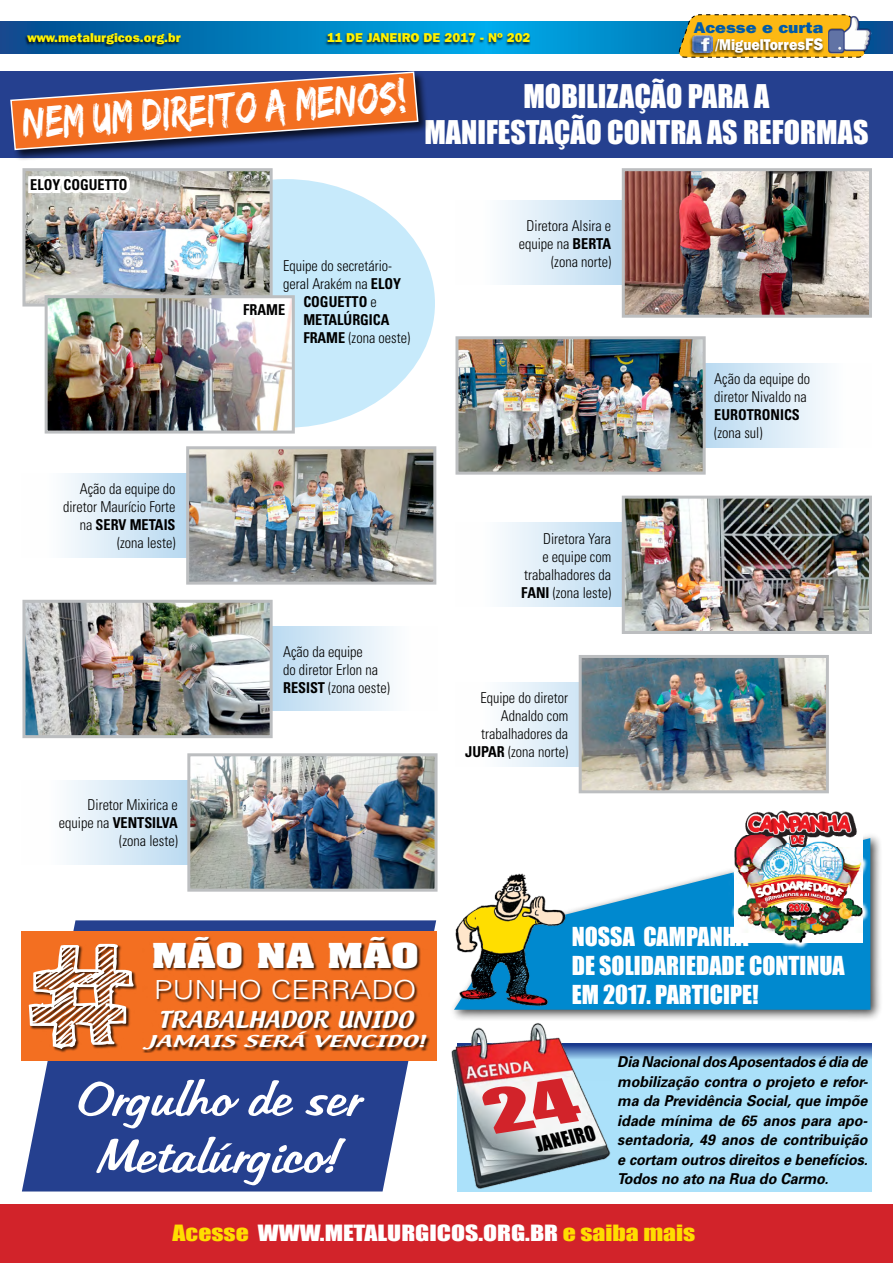
<style>
.page{position:relative;width:893px;height:1263px;background:#fff}
.page>*{position:absolute;margin:0;border:0;box-sizing:border-box;transform-origin:0 0}
.t1{font:italic 47.4px/56.8px "Tabitha";color:#fff;text-align:center;scale:1.09 1}
.t2{font:39.15px "Edo";color:#fff;scale:.78 1}
.t3{font:30px "Impact";color:#fff}
.t4{font:700 29.25px "Aachen";color:#fff;scale:1.32 1}
.t5{font:300 26.25px "Univers";color:#fff;scale:1.17 1}
.t6{font:24px/28.8px "Impact";color:#fff}
.t7{font:20.55px "Impact";color:#fff;scale:1.25 1}
.t8{font:20.25px "Textile";color:#fff;scale:1.17 1}
.t9{font:19.65px "Impact";color:#000}
.t10{font:800 15.45px/17.4px "Franklin Gothic IT Cby BT";color:#fff;text-align:right;scale:.88 1}
.t11{font:300 condensed 15px/18px "Univers";color:#000;text-align:right;scale:.95 1}
.t12{font:italic 700 15px/19.5px "Univers";color:#000;text-align:justify;scale:.95 1}
.t13{font:700 condensed 15px "Univers";color:#000;scale:.95 1}
.t14{font:14.25px "Textile";color:#fff;scale:1.66 1}
.t15{font:800 12.75px "Franklin Gothic IT Cby BT";color:#fff200}
.s1{color:#005baa}
.s2{font-size:16.65px}
.s3{font-weight:700}
.s4{font-weight:300}
.s5{color:#fd0}
</style>
<div class="page">
<svg style="left:65px;top:473px;width:121px;height:85px;background:#d5e8f6"></svg>
<img style="left:190px;top:450px;width:242px;height:131px">
<div style="left:186px;top:446px;width:250px;height:139px;border:3px solid #bcbec0"></div>
<svg style="left:502px;top:200px;width:120px;height:85px;background:#d7e9f6"></svg>
<svg style="left:706px;top:363px;width:121px;height:85px;background:#d7e9f6"></svg>
<svg style="left:67px;top:780px;width:120px;height:85px;background:#d8eaf6"></svg>
<svg style="left:502px;top:522px;width:120px;height:85px;background:#d7e9f6"></svg>
<svg style="left:502px;top:682px;width:77px;height:84px;fill:#e2eff9"></svg>
<svg style="left:0;top:22px;width:893px;height:31px;background:#017fbf"></svg>
<div style="left:24px;top:33px;width:157px;height:14px;background:#000;opacity:.75"></div>
<div style="left:324px;top:32px;width:206px;height:13px;background:#000;opacity:.75"></div>
<svg style="left:677px;top:14px;width:187px;height:44px;background:#e5b32d"></svg>
<div style="left:711px;top:38px;width:112px;height:19px;background:#000;opacity:.75"></div>
<div style="left:689px;top:35px;width:24px;height:22px;background:#000;opacity:.75"></div>
<img style="left:693px;top:36px;width:20px;height:17px">
<img style="left:827px;top:16px;width:45px;height:38px">
<div style="left:449px;top:833px;width:434px;height:189px;background:#000;opacity:.75"></div>
<svg style="left:454px;top:838px;width:416px;height:172px;fill:#0089cf"></svg>
<img style="left:450px;top:871px;width:116px;height:137px">
<svg style="left:728px;top:810px;width:141px;height:138px;fill:#0289cf"></svg>
<img style="left:734px;top:811px;width:128px;height:131px">
<div style="left:457px;top:1043px;width:415px;height:148px;background:#abe1fa"></div>
<svg style="left:617px;top:1043px;width:255px;height:16px;background:#547eb9"></svg>
<img style="left:460px;top:1017px;width:157px;height:172px">
<div style="left:0;top:71px;width:893px;height:86px;background:#25408f"></div>
<div style="left:9px;top:70px;width:421px;height:92px;background:#000;opacity:.75"></div>
<svg style="left:9px;top:71px;width:410px;height:80px"></svg>
<div style="left:136px;top:179px;width:299px;height:249px;background:#c7eafb;border-radius:50%"></div>
<img style="left:191px;top:757px;width:243px;height:131px">
<div style="left:187px;top:753px;width:251px;height:139px;border:3px solid #bcbec0"></div>
<img style="left:626px;top:172px;width:242px;height:142px">
<div style="left:622px;top:168px;width:250px;height:150px;border:3px solid #bcbec0"></div>
<img style="left:459px;top:340px;width:243px;height:131px">
<div style="left:455px;top:336px;width:251px;height:139px;border:3px solid #bcbec0"></div>
<img style="left:626px;top:500px;width:242px;height:130px">
<div style="left:622px;top:496px;width:250px;height:138px;border:3px solid #bcbec0"></div>
<img style="left:583px;top:659px;width:242px;height:130px">
<div style="left:579px;top:655px;width:250px;height:138px;border:3px solid #bcbec0"></div>
<svg style="left:273px;top:626px;width:120px;height:85px;background:#d7e9f6"></svg>
<img style="left:26px;top:604px;width:243px;height:130px">
<div style="left:22px;top:600px;width:251px;height:138px;border:3px solid #bcbec0"></div>
<div style="left:0;top:1204px;width:893px;height:59px;background:#d2232a"></div>
<img style="left:26px;top:172px;width:243px;height:130px">
<div style="left:22px;top:168px;width:251px;height:138px;border:3px solid #bcbec0"></div>
<svg style="left:25px;top:173px;width:108px;height:29px"></svg>
<img style="left:49px;top:299px;width:242px;height:131px">
<div style="left:45px;top:295px;width:250px;height:139px;border:3px solid #bcbec0"></div>
<img style="left:238px;top:248px;width:53px;height:119px">
<svg style="left:21px;top:920px;width:439px;height:271px;fill:#25408f"></svg>
<div style="left:22px;top:931px;width:415px;height:130px;background:#f36f21"></div>
<div style="left:143px;top:936px;width:287px;height:117px;background:#000;opacity:.75"></div>
<div style="left:28px;top:943px;width:109px;height:110px;background:#000;opacity:.75"></div>
<svg style="left:29px;top:944px;width:105px;height:105px"></svg>
<svg style="left:478px;top:1077px;width:106px;height:57px;background:#e9e9e9"></svg>
<p class="t15" style="left:28px;top:29px;width:155px">www.metalurgicos.org.br</p>
<p class="t15" style="left:327px;top:29px;width:205px">11 DE JANEIRO DE 2017 - Nº 202</p>
<p class="t10" style="left:694px;top:18px;width:148px"><span class="s1">Acesse e curta </span>/MiguelTorres<span class="s2">FS</span></p>
<h2 class="t2" style="left:21px;top:104px;width:495px;rotate:-4deg">NEM UM DIREITO A MENOS!</h2>
<p class="t13" style="left:30px;top:175px;width:104px">ELOY COGUETTO</p>
<p class="t11" style="left:283px;top:256px;width:116px">Equipe do secretário-</p>
<p class="t11" style="left:283px;top:274px;width:126px">geral Arakém na <span class="s3">ELOY</span></p>
<p class="t13" style="left:303px;top:292px;width:79px">COGUETTO <span class="s4">e</span></p>
<p class="t13" style="left:303px;top:310px;width:92px">METALÚRGICA</p>
<p class="t11" style="left:303px;top:328px;width:114px"><span class="s3">FRAME</span> (zona oeste)</p>
<p class="t13" style="left:243px;top:300px;width:46px">FRAME</p>
<h3 class="t3" style="left:523px;top:73px;width:247px">MOBILIZAÇÃO PARA A</h3>
<h3 class="t3" style="left:424px;top:109px;width:446px">MANIFESTAÇÃO CONTRA AS REFORMAS</h3>
<p class="t11" style="left:519px;top:216px;width:99px">Diretora Alsira e equipe na <span class="s3">BERTA </span>(zona norte)</p>
<p class="t11" style="left:714px;top:370px;width:102px;text-align:left">Ação da equipe do diretor Nivaldo na</p>
<p class="t13" style="left:714px;top:406px;width:92px">EUROTRONICS</p>
<p class="t11" style="left:714px;top:424px;width:52px">(zona sul)</p>
<p class="t11" style="left:63px;top:480px;width:120px">Ação da equipe do diretor Maurício Forte na <span class="s3">SERV METAIS </span>(zona leste)</p>
<p class="t11" style="left:521px;top:529px;width:96px">Diretora Yara<br>e equipe com trabalhadores da<br><span class="s3">FANI</span> (zona leste)</p>
<p class="t11" style="left:59px;top:796px;width:127px">Diretor Mixirica e equipe na <span class="s3">VENTSILVA </span>(zona leste)</p>
<p class="t11" style="left:283px;top:642px;width:114px;text-align:left">Ação da equipe<br>do diretor Erlon na<br><span class="s3">RESIST</span> (zona oeste)</p>
<p class="t11" style="left:465px;top:688px;width:110px">Equipe do diretor<br>Adnaldo com trabalhadores da<br><span class="s3">JUPAR</span> (zona norte)</p>
<h3 class="t4" style="left:152px;top:934px;width:204px">MÃO NA MÃO</h3>
<h3 class="t5" style="left:154px;top:974px;width:226px">PUNHO CERRADO</h3>
<h3 class="t8" style="left:158px;top:1005px;width:219px">TRABALHADOR UNIDO</h3>
<p class="t14" style="left:145px;top:1031px;width:170px">JAMAIS SERÁ VENCIDO!</p>
<h1 class="t1" style="left:73px;top:1070px;width:283px">Orgulhodeser<br>Metalúrgico!</h1>
<h3 class="t6" style="left:572px;top:922px;width:274px">NOSSA CAMPANHA<br>DE SOLIDARIEDADE CONTINUA<br>EM 2017. PARTICIPE!</h3>
<h3 class="t9" style="left:534px;top:1129px;width:61px;rotate:-11deg">JANEIRO</h3>
<p class="t12" style="left:617px;top:1051px;width:265px">Dia Nacional dos Aposentados é dia de mobilização contra o projeto e refor&shy;ma da Previdência Social, que impõe idade mínima de 65 anos para apo&shy;sentadoria, 49 anos de contribuição e cortam outros direitos e benefícios.<br>Todos no ato na Rua do Carmo.</p>
<h3 class="t7" style="left:173px;top:1217px;width:420px"><span class="s5">Acesse</span> WWW.METALURGICOS.ORG.BR <span class="s5">e saiba mais</span></h3>
</div>
